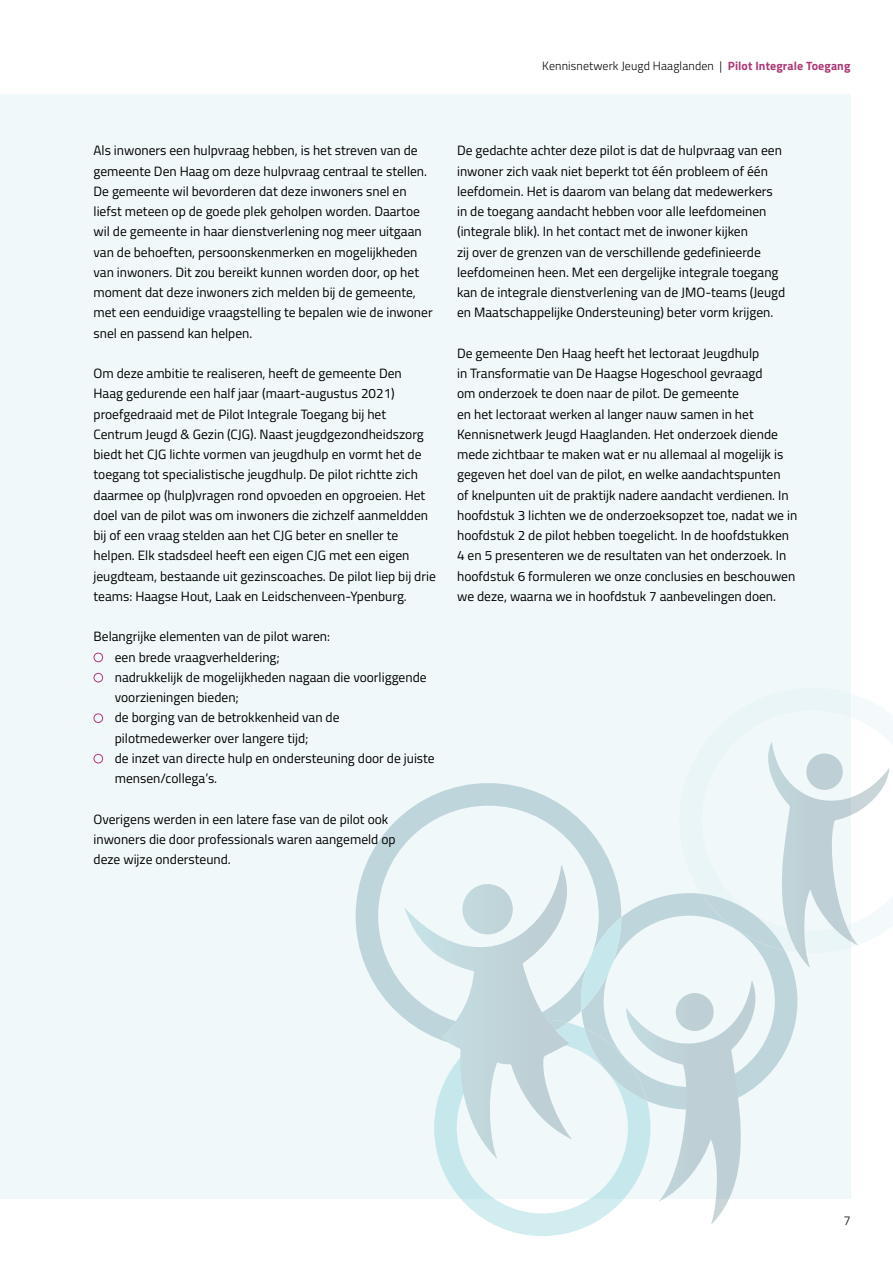
<style>
.page{position:relative;width:893px;height:1263px;background:#fff}
.page>*{position:absolute;margin:0;border:0;box-sizing:border-box;transform-origin:0 0}
.t1{font:13.5px/20.2px "Cairo";color:#000}
.t2{font:300 12.75px "Cairo";color:#000}
.t3{font:300 12px "Cairo";letter-spacing:.01em;color:#000}
.s1{font-weight:700;color:#ac3978}
.s2{color:#ac3978}
</style>
<div class="page">
<div style="left:0;top:94px;width:850px;height:1105px;background:#f1f8fa"></div>
<svg style="left:850px;top:688px;width:43px;height:240px"></svg>
<svg style="left:439px;top:1047px;width:151px;height:189px"></svg>
<svg style="left:356px;top:783px;width:225px;height:264px"></svg>
<svg style="left:581px;top:741px;width:308px;height:484px"></svg>
<svg style="left:404px;top:865px;width:168px;height:294px"></svg>
<p class="t3" style="left:542px;top:57px;width:310px">Kennisnetwerk Jeugd Haaglanden | <span class="s1">Pilot Integrale Toegang</span></p>
<p class="t1" style="left:94px;top:140px;width:341px">Als inwoners een hulpvraag hebben, is het streven van de gemeente Den Haag om deze hulpvraag centraal te stellen.<br>De gemeente wil bevorderen dat deze inwoners snel en liefst meteen op de goede plek geholpen worden. Daartoe wil de gemeente in haar dienstverlening nog meer uitgaan van de behoeften, persoonskenmerken en mogelijkheden van inwoners. Dit zou bereikt kunnen worden door, op het moment dat deze inwoners zich melden bij de gemeente, met een eenduidige vraagstelling te bepalen wie de inwoner snel en passend kan helpen.</p>
<p class="t1" style="left:94px;top:363px;width:344px">Om deze ambitie te realiseren, heeft de gemeente Den<br>Haag gedurende een half jaar (maart-augustus 2021) proefgedraaid met de Pilot Integrale Toegang bij het Centrum Jeugd &amp; Gezin (CJG). Naast jeugdgezondheidszorg biedt het CJG lichte vormen van jeugdhulp en vormt het de toegang tot specialistische jeugdhulp. De pilot richtte zich daarmee op (hulp)vragen rond opvoeden en opgroeien. Het doel van de pilot was om inwoners die zichzelf aanmeldden bij of een vraag stelden aan het CJG beter en sneller te helpen. Elk stadsdeel heeft een eigen CJG met een eigen jeugdteam, bestaande uit gezinscoaches. De pilot liep bij drie teams: Haagse Hout, Laak en Leidschenveen-Ypenburg.</p>
<p class="t1" style="left:94px;top:626px;width:238px">Belangrijke elementen van de pilot waren:</p>
<p class="t1" style="left:94px;top:647px;width:188px"><span class="s2">●</span> een brede vraagverheldering;</p>
<p class="t1" style="left:115px;top:667px;width:313px;text-indent:-21px"><span class="s2">●</span> nadrukkelijk de mogelijkheden nagaan die voorliggende voorzieningen bieden;</p>
<p class="t1" style="left:115px;top:707px;width:226px;text-indent:-21px"><span class="s2">●</span> de borging van de betrokkenheid van de pilotmedewerker over langere tijd;</p>
<p class="t1" style="left:115px;top:748px;width:321px;text-indent:-21px"><span class="s2">●</span> de inzet van directe hulp en ondersteuning door de juiste mensen/collega’s.</p>
<p class="t1" style="left:94px;top:809px;width:304px">Overigens werden in een latere fase van de pilot ook inwoners die door professionals waren aangemeld op deze wijze ondersteund.</p>
<p class="t1" style="left:457px;top:140px;width:330px">De gedachte achter deze pilot is dat de hulpvraag van een inwoner zich vaak niet beperkt tot één probleem of één leefdomein. Het is daarom van belang dat medewerkers in de toegang aandacht hebben voor alle leefdomeinen (integrale blik). In het contact met de inwoner kijken<br>zij over de grenzen van de verschillende gedefinieerde leefdomeinen heen. Met een dergelijke integrale toegang kan de integrale dienstverlening van de JMO-teams (Jeugd en Maatschappelijke Ondersteuning) beter vorm krijgen.</p>
<p class="t1" style="left:457px;top:343px;width:342px">De gemeente Den Haag heeft het lectoraat Jeugdhulp<br>in Transformatie van De Haagse Hogeschool gevraagd<br>om onderzoek te doen naar de pilot. De gemeente<br>en het lectoraat werken al langer nauw samen in het Kennisnetwerk Jeugd Haaglanden. Het onderzoek diende mede zichtbaar te maken wat er nu allemaal al mogelijk is gegeven het doel van de pilot, en welke aandachtspunten<br>of knelpunten uit de praktijk nadere aandacht verdienen. In hoofdstuk 3 lichten we de onderzoeksopzet toe, nadat we in hoofdstuk 2 de pilot hebben toegelicht. In de hoofdstukken 4 en 5 presenteren we de resultaten van het onderzoek. In hoofdstuk 6 formuleren we onze conclusies en beschouwen we deze, waarna we in hoofdstuk 7 aanbevelingen doen.</p>
<p class="t2" style="left:843px;top:1211px;width:9px">7</p>
</div>
